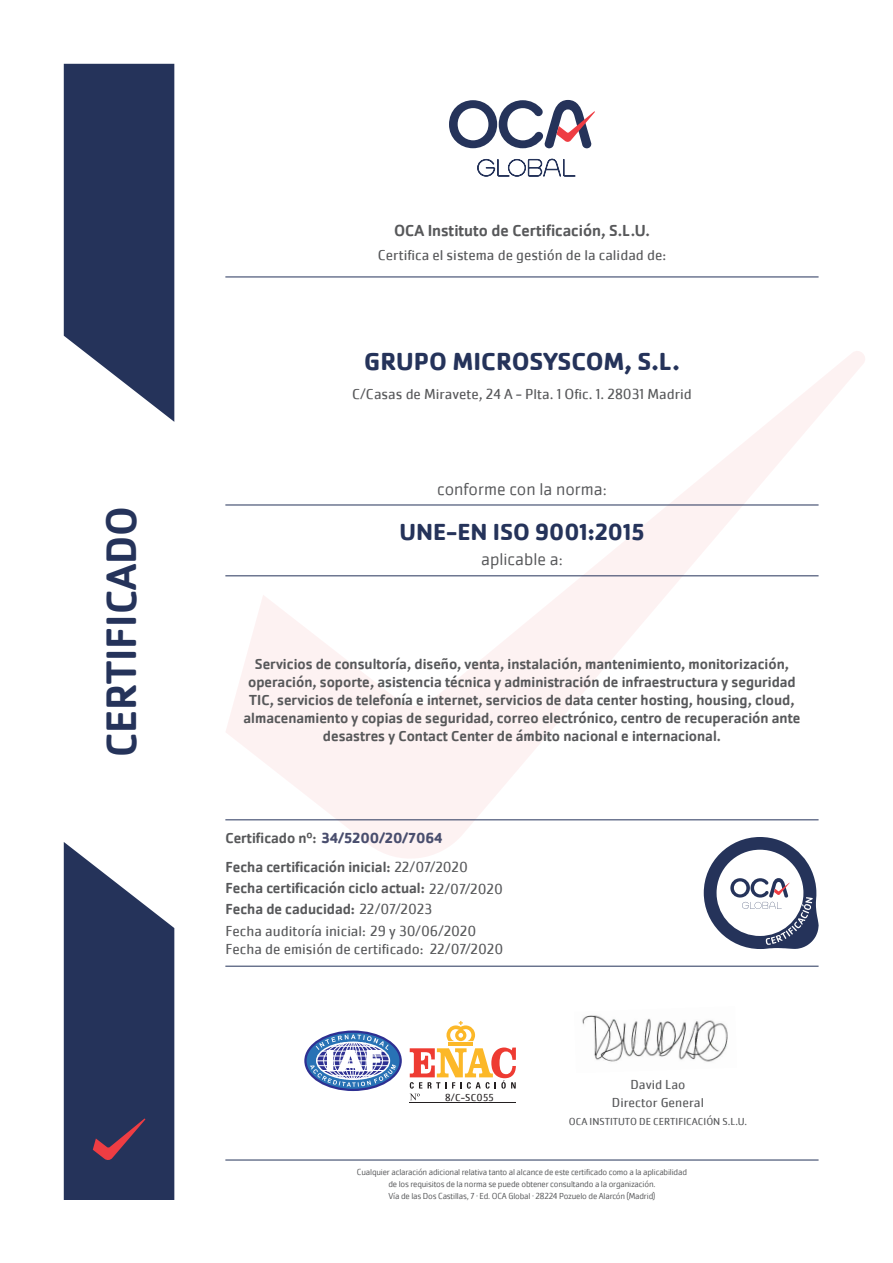
<style>
.page{position:relative;width:893px;height:1263px;background:#fff}
.page>*{position:absolute;margin:0;border:0;box-sizing:border-box;transform-origin:0 0}
.t1{font:500 43.95px "Cachet Pro";color:#25335a}
.t2{font:700 25.5px "Cachet Pro";letter-spacing:-.005em;color:#25335a}
.t3{font:700 24px "Cachet Pro";color:#25335a}
.t4{font:300 18px "Cachet Pro";color:#57585a}
.t5{font:500 16.5px "Cachet Pro";color:#57585a}
.t6{font:500 15px/18px "Cachet Pro";color:#57585a;text-align:center}
.t7{font:15px "Cachet Pro";color:#57585a}
.t8{font:700 15px "Cachet Pro";color:#494e6e}
.t9{font:13.5px "Cachet Pro";color:#57585a}
.t10{font:10.5px "Cachet Pro";color:#57585a}
.t11{font:10.5px "Cachet Pro";letter-spacing:.025em;color:#231f20}
.t12{font:300 9px "Cachet Pro";letter-spacing:-.02em;color:#57585a}
.s1{font-weight:500;color:#57585a}
.s2{font-weight:400}
</style>
<div class="page">
<svg style="left:225px;top:351px;width:640px;height:507px"></svg>
<svg style="left:64px;top:64px;width:110px;height:358px;background:#3f4b6d"></svg>
<svg style="left:449px;top:100px;width:146px;height:48px"></svg>
<svg style="left:477px;top:159px;width:99px;height:18px"></svg>
<svg style="left:64px;top:842px;width:110px;height:358px;background:#414b6d"></svg>
<hr style="left:225px;top:277px;width:594px;height:1px;background:#25335a">
<hr style="left:225px;top:575px;width:594px;height:1px;background:#25335a">
<hr style="left:225px;top:505px;width:594px;height:1px;background:#25335a">
<hr style="left:225px;top:819px;width:594px;height:1px;background:#25335a">
<hr style="left:225px;top:966px;width:594px;height:1px;background:#25335a">
<svg style="left:704px;top:837px;width:115px;height:112px"></svg>
<hr style="left:225px;top:1160px;width:594px;height:1px;background:#25335a">
<hr style="left:449px;top:1042px;width:24px;height:4px;background:#fcb828">
<svg style="left:446px;top:1021px;width:29px;height:20px"></svg>
<hr style="left:410px;top:1102px;width:106px;height:1px;background:#231f20">
<svg style="left:410px;top:1047px;width:106px;height:53px"></svg>
<svg style="left:305px;top:1032px;width:96px;height:58px"></svg>
<div style="left:304px;top:1030px;width:98px;height:61px;border:2px solid #2e3092;border-radius:50%"></div>
<svg style="left:310px;top:1034px;width:86px;height:53px"></svg>
<img style="left:582px;top:1015px;width:146px;height:47px">
<p class="t1" style="left:96px;top:757px;width:253px;rotate:-90deg">CERTIFICADO</p>
<p class="t5" style="left:394px;top:221px;width:257px">OCA Instituto de Certificación, S.L.U.</p>
<p class="t7" style="left:378px;top:246px;width:290px">Certifica el sistema de gestión de la calidad de:</p>
<p class="t2" style="left:364px;top:345px;width:317px">GRUPO MICROSYSCOM, S.L.</p>
<p class="t7" style="left:352px;top:385px;width:341px">C/Casas de Miravete, 24 A - Plta. 1 Ofic. 1. 28031 Madrid</p>
<p class="t4" style="left:437px;top:479px;width:171px">conforme con la norma:</p>
<p class="t3" style="left:399px;top:517px;width:246px">UNE-EN ISO 9001:2015</p>
<p class="t4" style="left:481px;top:549px;width:83px">aplicable a:</p>
<p class="t6" style="left:244px;top:655px;width:558px">Servicios de consultoría, diseño, venta, instalación, mantenimiento, monitorización, operación, soporte, asistencia técnica y administración de infraestructura y seguridad TIC, servicios de telefonía e internet, servicios de data center hosting, housing, cloud, almacenamiento y copias de seguridad, correo electrónico, centro de recuperación ante desastres y Contact Center de ámbito nacional e internacional.</p>
<p class="t8" style="left:225px;top:828px;width:219px"><span class="s1">Certificado nº:</span> 34/5200/20/7064</p>
<p class="t6" style="left:225px;top:858px;width:244px">Fecha certificación inicial: <span class="s2">22/07/2020</span></p>
<p class="t6" style="left:225px;top:879px;width:279px">Fecha certificación ciclo actual: <span class="s2">22/07/2020</span></p>
<p class="t6" style="left:225px;top:900px;width:208px">Fecha de caducidad: <span class="s2">22/07/2023</span></p>
<p class="t7" style="left:225px;top:922px;width:253px">Fecha auditoría inicial: 29 y 30/06/2020</p>
<p class="t7" style="left:225px;top:940px;width:280px">Fecha de emisión de certificado: 22/07/2020</p>
<p class="t11" style="left:445px;top:1091px;width:50px">8/C-SC055</p>
<p class="t9" style="left:630px;top:1076px;width:56px">David Lao</p>
<p class="t10" style="left:569px;top:1115px;width:180px">OCA INSTITUTO DE CERTIFICACIÓN S.L.U.</p>
<p class="t9" style="left:612px;top:1094px;width:93px">Director General</p>
<p class="t12" style="left:357px;top:1166px;width:332px">Cualquier aclaración adicional relativa tanto al alcance de este certificado como a la aplicabilidad</p>
<p class="t12" style="left:388px;top:1178px;width:269px">de los requisitos de la norma se puede obtener consultando a la organización.</p>
<p class="t12" style="left:388px;top:1190px;width:268px">Vía de las Dos Castillas, 7 · Ed. OCA Global · 28224 Pozuelo de Alarcón (Madrid)</p>
</div>
